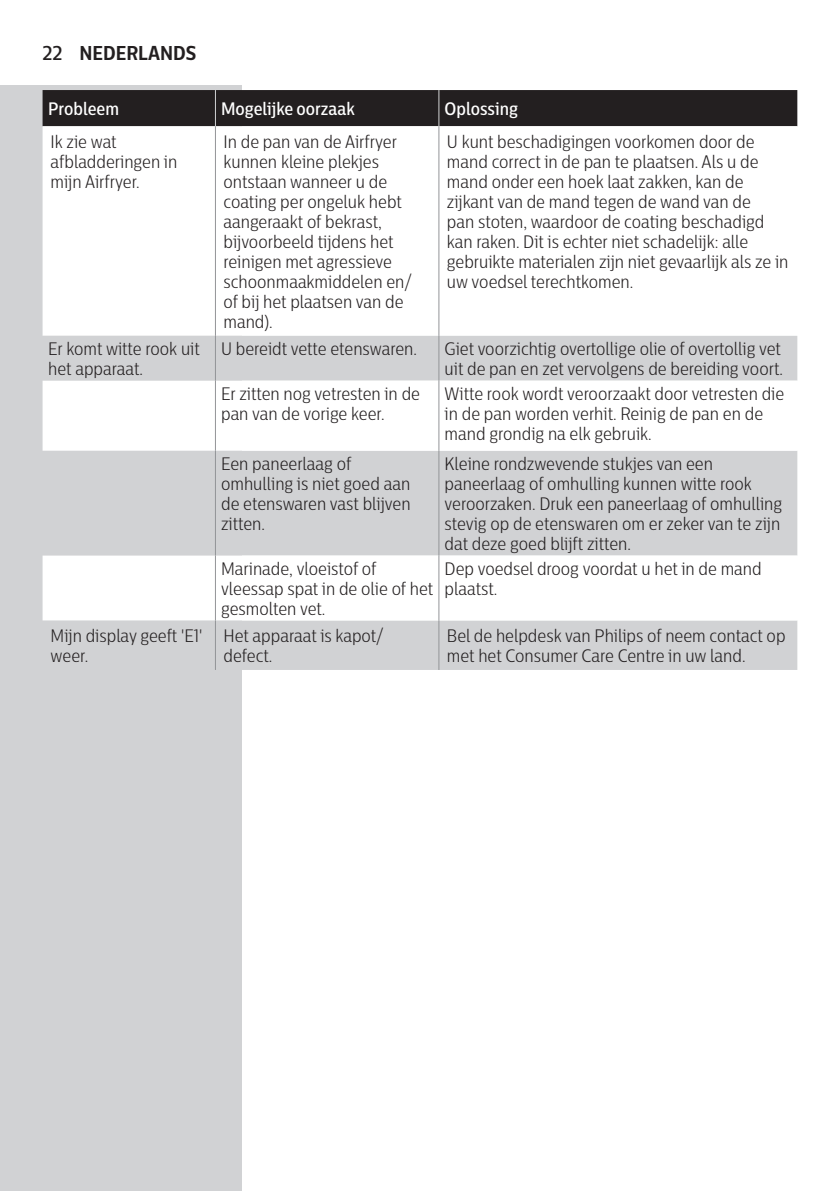
<style>
.page{position:relative;width:840px;height:1191px;background:#fff}
.page>*{position:absolute;margin:0;border:0;box-sizing:border-box;transform-origin:0 0}
.t1{font:700 20px "Centrale Sans Cnd";color:#231f20}
.t2{font:300 18px/20px "Centrale Sans Cnd";color:#231f20}
.t3{font:500 18px "Centrale Sans Cnd";color:#fff}
.s1{font-weight:500}
</style>
<div class="page">
<div style="left:0;top:85px;width:241px;height:1106px;background:#d1d2d4"></div>
<div style="left:43px;top:90px;width:753px;height:36px;background:#231f20"></div>
<svg style="left:43px;top:126px;width:753px;height:210px"></svg>
<div style="left:43px;top:336px;width:753px;height:334px;background:#d1d2d4"></div>
<svg style="left:43px;top:381px;width:753px;height:239px"></svg>
<hr style="left:215px;top:90px;width:1px;height:36px;background:#d1d2d4">
<hr style="left:438px;top:90px;width:1px;height:36px;background:#d1d2d4">
<hr style="left:215px;top:126px;width:1px;height:210px;background:#939598">
<hr style="left:438px;top:126px;width:1px;height:210px;background:#939598">
<hr style="left:215px;top:336px;width:1px;height:45px;background:#939598">
<hr style="left:438px;top:336px;width:1px;height:45px;background:#939598">
<hr style="left:215px;top:381px;width:1px;height:70px;background:#939598">
<hr style="left:438px;top:381px;width:1px;height:70px;background:#939598">
<hr style="left:215px;top:451px;width:1px;height:104px;background:#939598">
<hr style="left:438px;top:451px;width:1px;height:104px;background:#939598">
<hr style="left:215px;top:555px;width:1px;height:65px;background:#939598">
<hr style="left:438px;top:555px;width:1px;height:65px;background:#939598">
<hr style="left:215px;top:620px;width:1px;height:50px;background:#939598">
<hr style="left:438px;top:620px;width:1px;height:50px;background:#939598">
<p class="t1" style="left:43px;top:44px;width:155px"><span class="s1">22</span> NEDERLANDS</p>
<p class="t3" style="left:48px;top:100px;width:72px">Probleem</p>
<p class="t3" style="left:221px;top:100px;width:135px">Mogelijke oorzaak</p>
<p class="t3" style="left:444px;top:100px;width:75px">Oplossing</p>
<p class="t2" style="left:51px;top:132px;width:128px">Ik zie wat afbladderingen in mijn Airfryer.</p>
<p class="t2" style="left:223px;top:132px;width:190px">In de pan van de Airfryer kunnen kleine plekjes ontstaan wanneer u de coating per ongeluk hebt aangeraakt of bekrast, bijvoorbeeld tijdens het reinigen met agressieve schoonmaakmiddelen en/ of bij het plaatsen van de mand).</p>
<p class="t2" style="left:446px;top:132px;width:343px">U kunt beschadigingen voorkomen door de mand correct in de pan te plaatsen. Als u de mand onder een hoek laat zakken, kan de zijkant van de mand tegen de wand van de<br>pan stoten, waardoor de coating beschadigd kan raken. Dit is echter niet schadelijk: alle gebruikte materialen zijn niet gevaarlijk als ze in uw voedsel terechtkomen.</p>
<p class="t2" style="left:48px;top:339px;width:153px">Er komt witte rook uit het apparaat.</p>
<p class="t2" style="left:221px;top:339px;width:197px">U bereidt vette etenswaren.</p>
<p class="t2" style="left:444px;top:339px;width:339px">Giet voorzichtig overtollige olie of overtollig vet uit de pan en zet vervolgens de bereiding voort.</p>
<p class="t2" style="left:221px;top:384px;width:200px">Er zitten nog vetresten in de pan van de vorige keer.</p>
<p class="t2" style="left:444px;top:384px;width:341px">Witte rook wordt veroorzaakt door vetresten die in de pan worden verhit. Reinig de pan en de mand grondig na elk gebruik.</p>
<p class="t2" style="left:221px;top:454px;width:191px">Een paneerlaag of omhulling is niet goed aan de etenswaren vast blijven zitten.</p>
<p class="t2" style="left:444px;top:454px;width:339px">Kleine rondzwevende stukjes van een paneerlaag of omhulling kunnen witte rook veroorzaken. Druk een paneerlaag of omhulling stevig op de etenswaren om er zeker van te zijn dat deze goed blijft zitten.</p>
<p class="t2" style="left:221px;top:559px;width:213px">Marinade, vloeistof of vleessap spat in de olie of het gesmolten vet.</p>
<p class="t2" style="left:444px;top:559px;width:318px">Dep voedsel droog voordat u het in de mand plaatst.</p>
<p class="t2" style="left:51px;top:626px;width:153px">Mijn display geeft 'E1' weer.</p>
<p class="t2" style="left:223px;top:626px;width:162px">Het apparaat is kapot/ defect.</p>
<p class="t2" style="left:446px;top:626px;width:340px">Bel de helpdesk van Philips of neem contact op met het Consumer Care Centre in uw land.</p>
</div>
